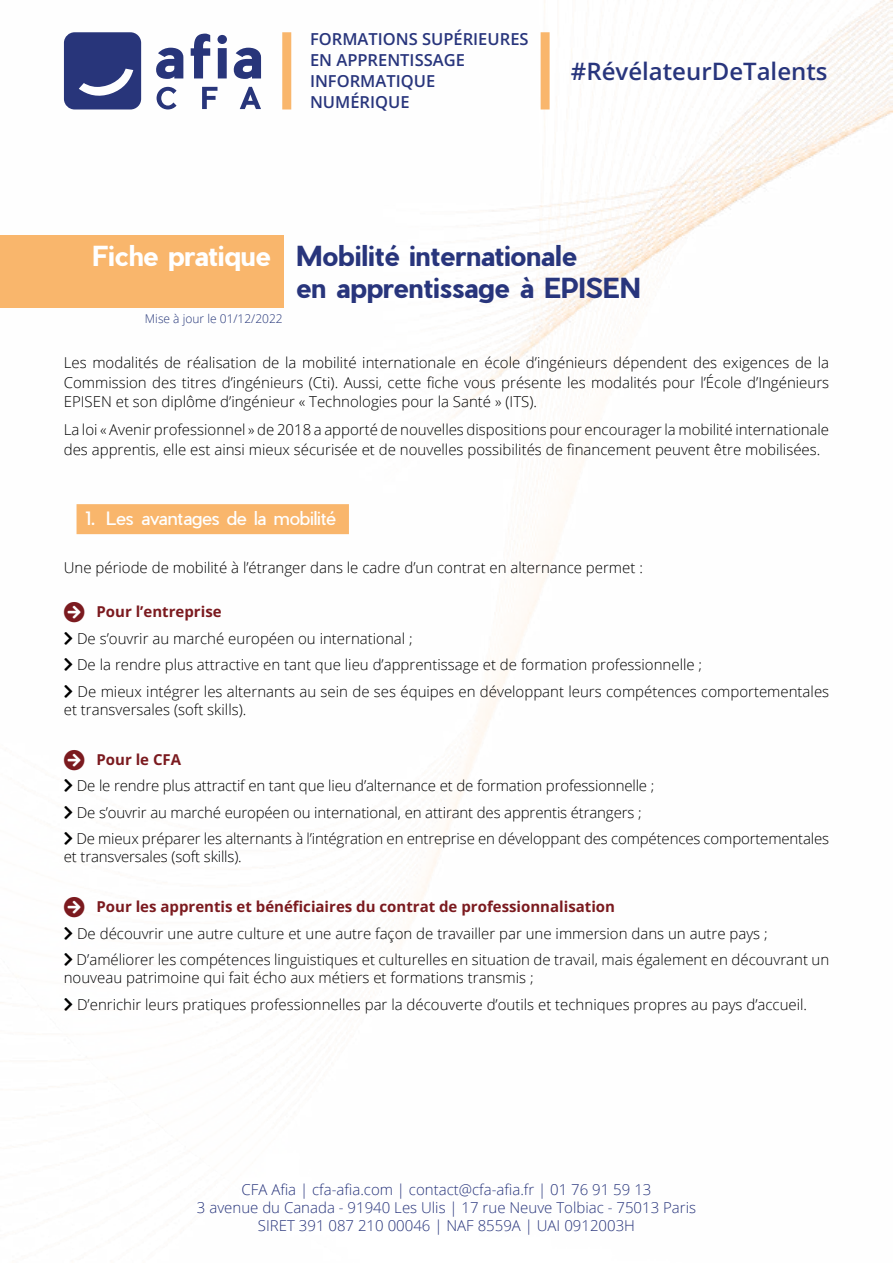
<style>
.page{position:relative;width:893px;height:1263px;background:#fff}
.page>*{position:absolute;margin:0;border:0;box-sizing:border-box;transform-origin:0 0}
.t1{font:700 27px/32.4px "Pier Sans";color:#28357c}
.t2{font:600 24px "Open Sans";color:#28357c}
.t3{font:18px "Pier Sans";letter-spacing:-.01em;color:#fff}
.t4{font:600 16.5px/21px "Open Sans";color:#28357c}
.t5{font:300 15px/19.5px "Open Sans";color:#000}
.t6{font:300 15px/18px "Open Sans";color:#28357c;text-align:center}
.t7{font:700 15px "Open Sans";color:#7b1a1f}
.t8{font:300 12px "Open Sans";color:#253679}
.s1{color:#fff}
</style>
<div class="page">
<img style="left:0;top:0;width:893px;height:1003px">
<svg style="left:156px;top:48px;width:27px;height:31px"></svg>
<svg style="left:191px;top:34px;width:19px;height:44px"></svg>
<svg style="left:217px;top:35px;width:10px;height:43px"></svg>
<svg style="left:234px;top:48px;width:27px;height:31px"></svg>
<svg style="left:64px;top:32px;width:77px;height:77px;background:#3d4987"></svg>
<svg style="left:157px;top:87px;width:20px;height:22px"></svg>
<svg style="left:202px;top:87px;width:15px;height:22px"></svg>
<svg style="left:240px;top:87px;width:21px;height:22px"></svg>
<div style="left:282px;top:32px;width:9px;height:77px;background:#f9b66c"></div>
<div style="left:541px;top:32px;width:9px;height:77px;background:#f9b66c"></div>
<div style="left:77px;top:504px;width:272px;height:30px;background:#f9b66c"></div>
<div style="left:0;top:235px;width:283px;height:73px;background:#f9b66c"></div>
<svg style="left:64px;top:602px;width:20px;height:20px"></svg>
<svg style="left:65px;top:632px;width:7px;height:12px"></svg>
<svg style="left:65px;top:658px;width:7px;height:13px"></svg>
<svg style="left:65px;top:685px;width:7px;height:12px"></svg>
<svg style="left:64px;top:750px;width:20px;height:20px"></svg>
<svg style="left:65px;top:779px;width:7px;height:13px"></svg>
<svg style="left:65px;top:806px;width:7px;height:13px"></svg>
<svg style="left:65px;top:832px;width:7px;height:13px"></svg>
<svg style="left:64px;top:897px;width:20px;height:20px"></svg>
<svg style="left:65px;top:927px;width:7px;height:13px"></svg>
<svg style="left:65px;top:953px;width:7px;height:13px"></svg>
<svg style="left:65px;top:998px;width:7px;height:5px"></svg>
<p class="t4" style="left:310px;top:28px;width:220px">FORMATIONS SUPÉRIEURES<br>EN APPRENTISSAGE<br>INFORMATIQUE<br>NUMÉRIQUE</p>
<h2 class="t2" style="left:571px;top:54px;width:258px">#RévélateurDeTalents</h2>
<h1 class="t1" style="left:296px;top:240px;width:346px;text-indent:-204px"><span class="s1">Fiche pratique</span> Mobilité internationale<br>en apprentissage à EPISEN</h1>
<p class="t8" style="left:145px;top:310px;width:139px">Mise à jour le 01/12/2022</p>
<p class="t5" style="left:64px;top:352px;width:767px;text-align:justify">Les modalités de réalisation de la mobilité internationale en école d’ingénieurs dépendent des exigences de la Commission des titres d’ingénieurs (Cti). Aussi, cette fiche vous présente les modalités pour l’École d’Ingénieurs EPISEN et son diplôme d’ingénieur « Technologies pour la Santé » (ITS).</p>
<p class="t5" style="left:64px;top:419px;width:767px">La loi « Avenir professionnel » de 2018 a apporté de nouvelles dispositions pour encourager la mobilité internationale des apprentis, elle est ainsi mieux sécurisée et de nouvelles possibilités de financement peuvent être mobilisées.</p>
<p class="t3" style="left:85px;top:507px;width:253px">1. Les avantages de la mobilité</p>
<p class="t5" style="left:64px;top:558px;width:581px">Une période de mobilité à l’étranger dans le cadre d’un contrat en alternance permet :</p>
<p class="t7" style="left:96px;top:601px;width:127px">Pour l’entreprise</p>
<p class="t5" style="left:64px;top:628px;width:350px">❖□■▼ De s’ouvrir au marché européen ou international ;</p>
<p class="t5" style="left:64px;top:655px;width:640px">❖□■▼ De la rendre plus attractive en tant que lieu d’apprentissage et de formation professionnelle ;</p>
<p class="t5" style="left:64px;top:682px;width:767px;line-height:18px">❖□■▼ De mieux intégrer les alternants au sein de ses équipes en développant leurs compétences comportementales et transversales (soft skills).</p>
<p class="t7" style="left:96px;top:749px;width:86px">Pour le CFA</p>
<p class="t5" style="left:64px;top:776px;width:592px">❖□■▼ De le rendre plus attractif en tant que lieu d’alternance et de formation professionnelle ;</p>
<p class="t5" style="left:64px;top:802px;width:579px">❖□■▼ De s’ouvrir au marché européen ou international, en attirant des apprentis étrangers ;</p>
<p class="t5" style="left:64px;top:829px;width:767px;line-height:18px">❖□■▼ De mieux préparer les alternants à l’intégration en entreprise en développant des compétences comportementales et transversales (soft skills).</p>
<p class="t7" style="left:96px;top:896px;width:520px">Pour les apprentis et bénéficiaires du contrat de professionnalisation</p>
<p class="t5" style="left:64px;top:923px;width:705px">❖□■▼ De découvrir une autre culture et une autre façon de travailler par une immersion dans un autre pays ;</p>
<p class="t5" style="left:64px;top:950px;width:767px;line-height:18px">❖□■▼ D’améliorer les compétences linguistiques et culturelles en situation de travail, mais également en découvrant un nouveau patrimoine qui fait écho aux métiers et formations transmis ;</p>
<p class="t5" style="left:64px;top:994px;width:745px">❖□■▼ D’enrichir leurs pratiques professionnelles par la découverte d’outils et techniques propres au pays d’accueil.</p>
<p class="t6" style="left:197px;top:1180px;width:501px">CFA Afia | cfa-afia.com | contact@cfa-afia.fr | 01 76 91 59 13<br>3 avenue du Canada - 91940 Les Ulis | 17 rue Neuve Tolbiac - 75013 Paris<br>SIRET 391 087 210 00046 | NAF 8559A | UAI 0912003H</p>
</div>
